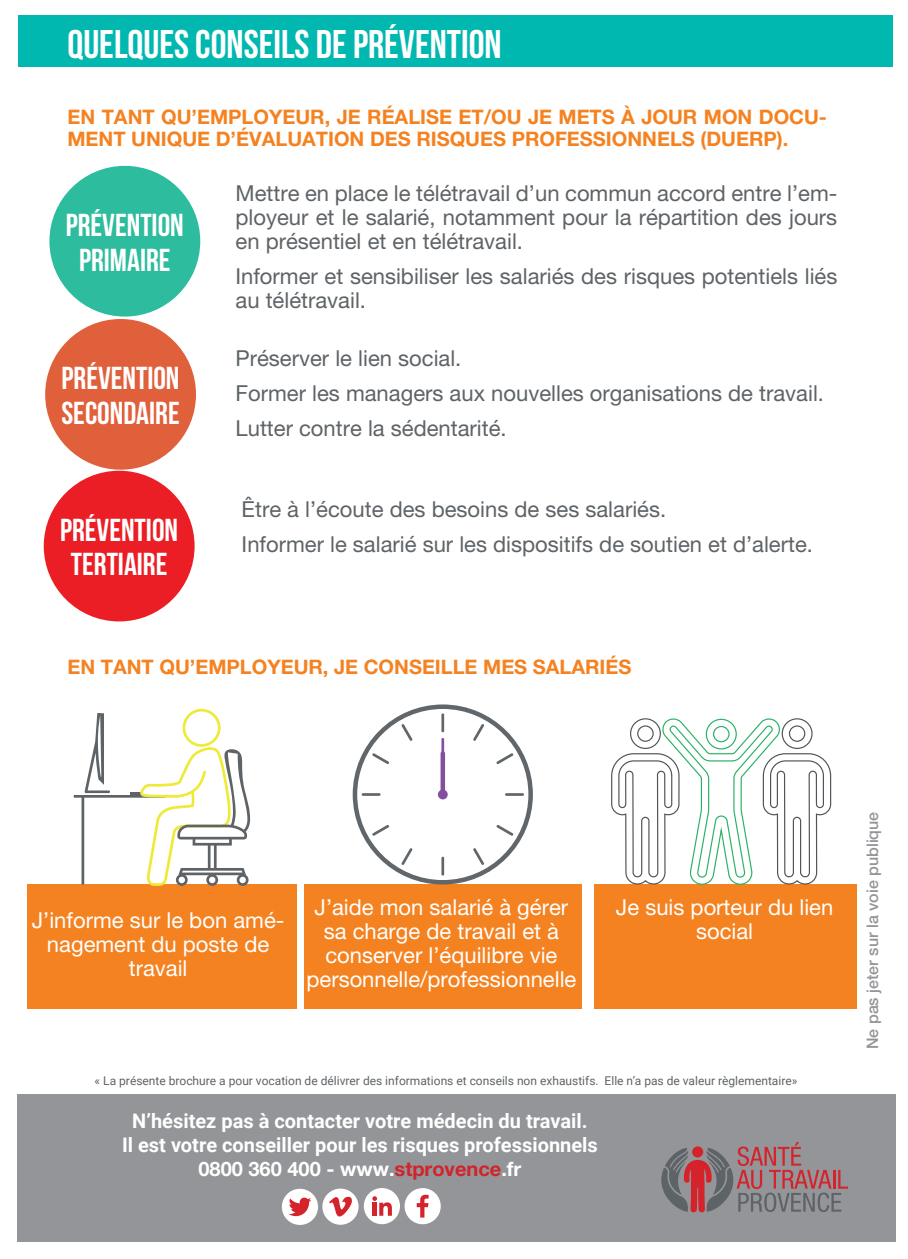
<style>
.page{position:relative;width:908px;height:1259px;background:#fff}
.page>*{position:absolute;margin:0;border:0;box-sizing:border-box;transform-origin:0 0}
.t1{font:40px "Bebas Neue";color:#fff}
.t2{font:31.8px/35px "Bebas Neue";color:#fff;text-align:center}
.t3{font:22px/24px "Helvetica Neue LT 55 Rm";color:#5e6367}
.t4{font:22px/24px "Helvetica Neue LT 55 Rm";color:#fff;text-align:center}
.t5{font:20px/22px "Helvetica Neue LT 75 Bd";color:#f58220}
.t6{font:700 20px/24px "Roboto";color:#fff;text-align:center}
.t7{font:20px "Helvetica Neue LT 75 Bd";color:#fff}
.t8{font:16px "Helvetica Neue LT 65 Md";color:#939598}
.t9{font:12px "Roboto";color:#5e6367}
.s1{color:#d1232a}
</style>
<div class="page">
<div style="left:27px;top:884px;width:269px;height:125px;background:#f58220"></div>
<div style="left:18px;top:16px;width:873px;height:51px;background:#00b8af"></div>
<div style="left:17px;top:1094px;width:877px;height:148px;background:#939598"></div>
<svg style="left:661px;top:1142px;width:186px;height:71px"></svg>
<div style="left:404px;top:1188px;width:36px;height:36px;background:#fff;border-radius:50%"></div>
<div style="left:363px;top:1188px;width:37px;height:36px;background:#fff;border-radius:50%"></div>
<div style="left:282px;top:1188px;width:36px;height:37px;background:#fff;border-radius:50%"></div>
<div style="left:322px;top:1188px;width:36px;height:36px;background:#fff;border-radius:50%"></div>
<svg style="left:329px;top:1196px;width:23px;height:20px"></svg>
<svg style="left:288px;top:1197px;width:23px;height:19px"></svg>
<svg style="left:372px;top:1196px;width:20px;height:19px"></svg>
<svg style="left:416px;top:1194px;width:12px;height:23px"></svg>
<div style="left:49px;top:166px;width:151px;height:150px;background:#2dbc9d;border-radius:50%"></div>
<div style="left:45px;top:319px;width:151px;height:151px;background:#e1603c;border-radius:50%"></div>
<div style="left:44px;top:471px;width:150px;height:150px;background:#ea1e24;border-radius:50%"></div>
<svg style="left:74px;top:709px;width:176px;height:177px"></svg>
<div style="left:304px;top:884px;width:277px;height:125px;background:#f58220"></div>
<svg style="left:352px;top:704px;width:180px;height:180px"></svg>
<div style="left:593px;top:884px;width:263px;height:125px;background:#f58220"></div>
<svg style="left:610px;top:15px;width:221px;height:870px"></svg>
<h1 class="t1" style="left:67px;top:22px;width:435px">QUELQUES CONSEILS DE PRÉVENTION</h1>
<p class="t5" style="left:67px;top:106px;width:760px">EN TANT QU’EMPLOYEUR, JE RÉALISE ET/OU JE METS À JOUR MON DOCU-<br>MENT UNIQUE D’ÉVALUATION DES RISQUES PROFESSIONNELS (DUERP).</p>
<h2 class="t2" style="left:66px;top:207px;width:119px">PRÉVENTION<br>PRIMAIRE</h2>
<h2 class="t2" style="left:61px;top:360px;width:120px;text-align:left">PRÉVENTION<br>SECONDAIRE</h2>
<h2 class="t2" style="left:60px;top:511px;width:119px">PRÉVENTION<br>TERTIAIRE</h2>
<p class="t3" style="left:235px;top:180px;width:603px;text-align:justify">Mettre en place le télétravail d’un commun accord entre l’em&shy;ployeur et le salarié, notamment pour la répartition des jours en présentiel et en télétravail.</p>
<p class="t3" style="left:235px;top:263px;width:603px">Informer et sensibiliser les salariés des risques potentiels liés au télétravail.</p>
<p class="t3" style="left:235px;top:339px;width:589px;line-height:35.4px">Préserver le lien social.<br>Former les managers aux nouvelles organisations de travail.<br>Lutter contre la sédentarité.</p>
<p class="t3" style="left:241px;top:490px;width:572px;line-height:35.4px">Être à l’écoute des besoins de ses salariés.<br>Informer le salarié sur les dispositifs de soutien et d’alerte.</p>
<p class="t5" style="left:67px;top:655px;width:565px">EN TANT QU’EMPLOYEUR, JE CONSEILLE MES SALARIÉS</p>
<p class="t4" style="left:32px;top:907px;width:254px">J’informe sur le bon amé&shy;nagement du poste de travail</p>
<p class="t4" style="left:306px;top:895px;width:271px">J’aide mon salarié à gérer sa charge de travail et à conserver l’équilibre vie personnelle/professionnelle</p>
<p class="t4" style="left:615px;top:895px;width:219px">Je suis porteur du lien social</p>
<p class="t9" style="left:95px;top:1072px;width:704px">« La présente brochure a pour vocation de délivrer des informations et conseils non exhaustifs. Elle n’a pas de valeur règlementaire»</p>
<p class="t6" style="left:122px;top:1108px;width:477px">N’hésitez pas à contacter votre médecin du travail.<br>Il est votre conseiller pour les risques professionnels</p>
<p class="t7" style="left:198px;top:1156px;width:324px">0800 360 400 - www.<span class="s1">stprovence</span>.fr</p>
<p class="t8" style="left:862px;top:1049px;width:239px;rotate:-90deg">Ne pas jeter sur la voie publique</p>
</div>
